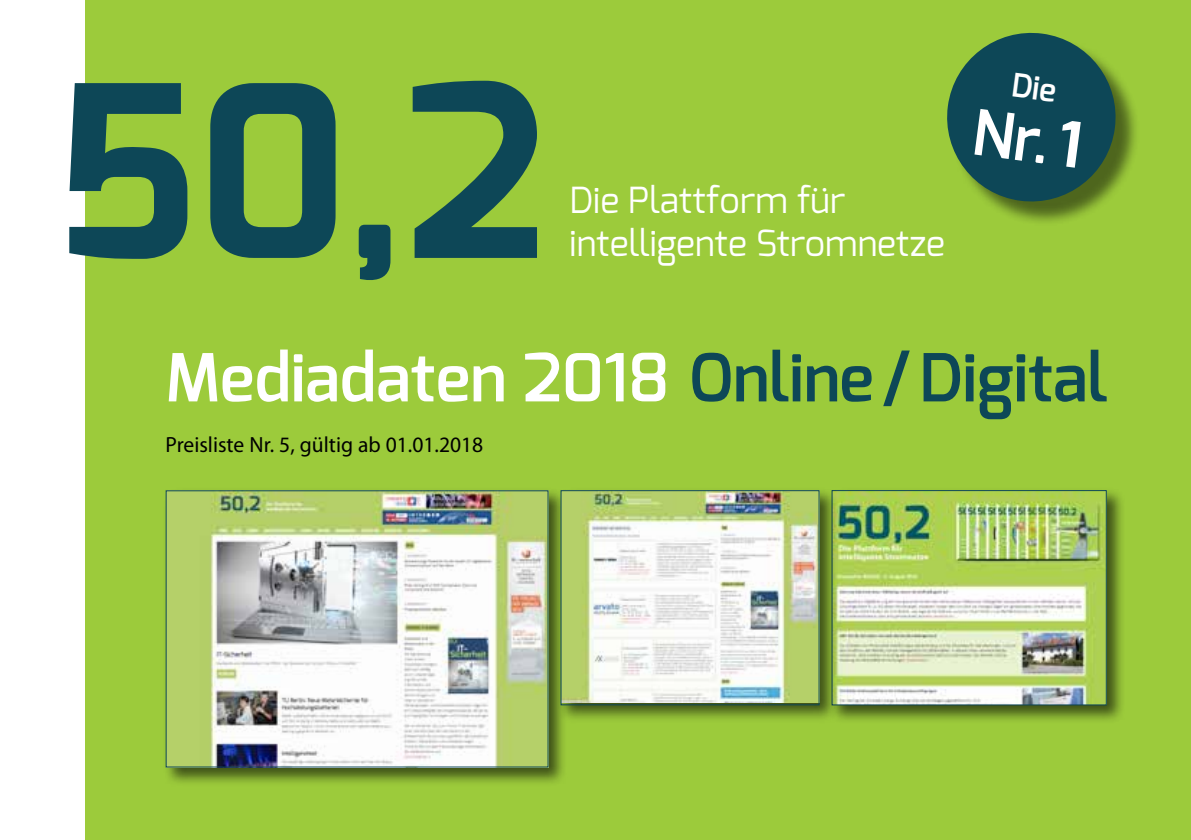
<style>
.page{position:relative;width:1191px;height:840px;background:#fff}
.page>*{position:absolute;margin:0;border:0;box-sizing:border-box;transform-origin:0 0}
.t1{font:700 238.6px "Exo";color:#0d4757}
.t2{font:600 66px "Exo";color:#fff}
.t3{font:600 62.8px "Exo";color:#fff}
.t4{font:36px "Exo";letter-spacing:.005em;color:#fff}
.t5{font:22px "Myriad Pro";color:#000}
.s1{font-weight:700}
.s2{color:#0d4757}
</style>
<div class="page">
<div style="left:85px;top:0;width:1106px;height:839px;background:#9ccb3b"></div>
<div style="left:163px;top:487px;width:404px;height:299px;background:#000;opacity:.6"></div>
<img style="left:168px;top:492px;width:378px;height:273px">
<div style="left:166px;top:490px;width:382px;height:277px;border:1px solid #0d4757"></div>
<div style="left:828px;top:487px;width:298px;height:236px;background:#000;opacity:.6"></div>
<img style="left:838px;top:492px;width:266px;height:211px">
<div style="left:831px;top:490px;width:275px;height:215px;border:1px solid #0d4757"></div>
<div style="left:557px;top:487px;width:281px;height:237px;background:#000;opacity:.6"></div>
<img style="left:562px;top:492px;width:255px;height:210px">
<div style="left:560px;top:490px;width:259px;height:215px;border:1px solid #0d4757"></div>
<div style="left:950px;top:36px;width:190px;height:190px;background:#000;opacity:.5"></div>
<svg style="left:947px;top:32px;width:173px;height:175px"></svg>
<h1 class="t1" style="left:55px;top:19px;width:492px">50,2</h1>
<p class="t4" style="left:569px;top:177px;width:277px">Die Plattform für</p>
<p class="t4" style="left:569px;top:220px;width:377px">intelligente Stromnetze</p>
<h3 class="t3" style="left:979px;top:91px;width:110px;rotate:8deg">Nr.<span class="s1">1</span></h3>
<h2 class="t2" style="left:166px;top:335px;width:943px">Mediadaten 2018 <span class="s2">Online/Digital</span></h2>
<p class="t5" style="left:166px;top:432px;width:319px">Preisliste Nr. 5, gültig ab 01.01.2018</p>
</div>
